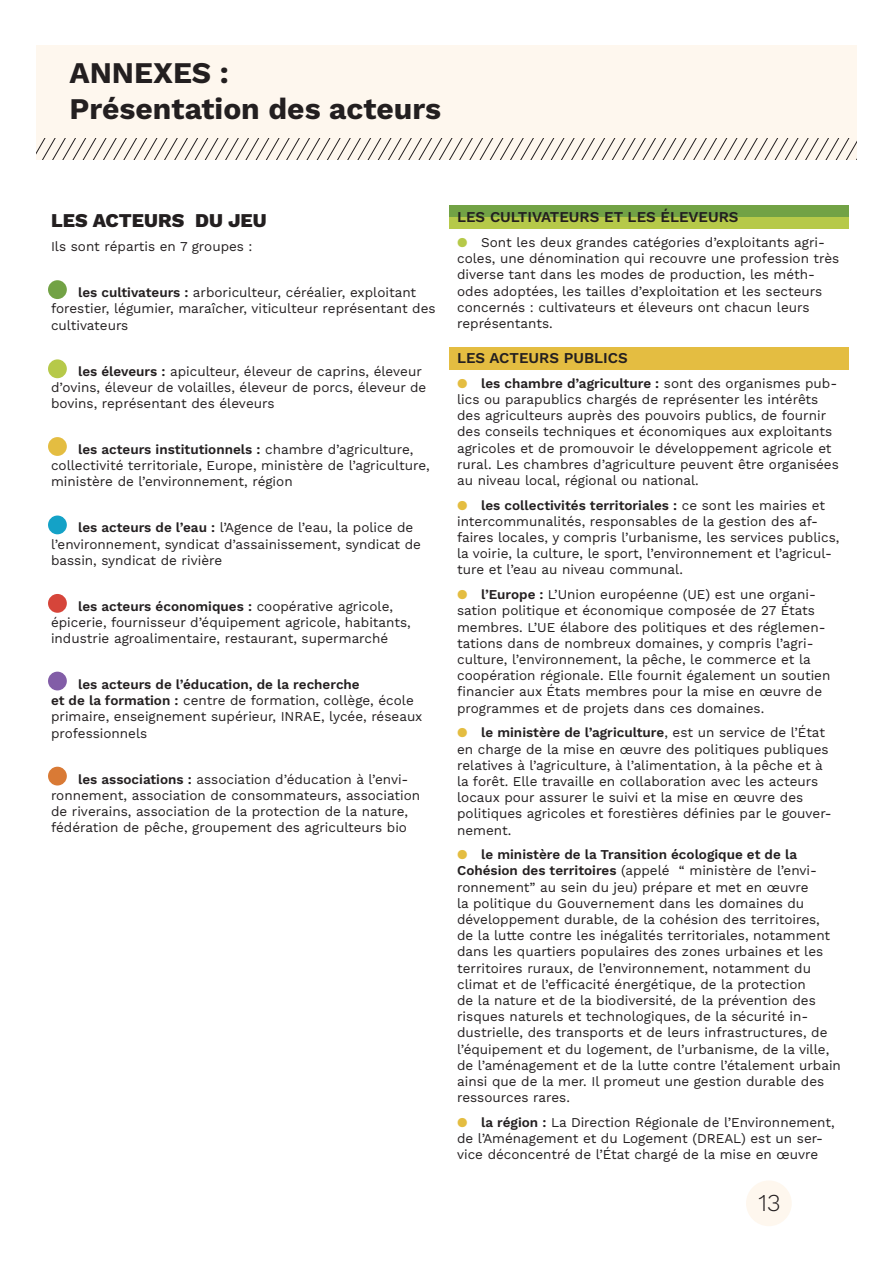
<style>
.page{position:relative;width:893px;height:1263px;background:#fff}
.page>*{position:absolute;margin:0;border:0;box-sizing:border-box;transform-origin:0 0}
.N1_titres{font:700 30px/36px "Work Sans";color:#231f20}
.t1{font:24.15px "Work Sans";color:#231f20}
.N2_sous_titres{font:800 19.5px "Work Sans";color:#231f20}
.N3_sous_titres{font:600 15px "Work Sans";color:#231f20}
.cdt{font:13.5px/16.2px "Work Sans";color:#231f20}
.s1{font-weight:600}
.s2{color:#b6c949}
.s3{color:#e4bd41}
</style>
<div class="page">
<div style="left:746px;top:1180px;width:46px;height:46px;background:#fef7ee;border-radius:50%"></div>
<div style="left:449px;top:205px;width:400px;height:12px;background:#72a245"></div>
<div style="left:449px;top:217px;width:400px;height:11px;background:#b6c949"></div>
<div style="left:449px;top:347px;width:400px;height:23px;background:#e4bd41"></div>
<div style="left:36px;top:45px;width:821px;height:114px;background:#fef7ee"></div>
<svg style="left:36px;top:139px;width:821px;height:20px"></svg>
<div style="left:48px;top:280px;width:19px;height:19px;background:#72a245;border-radius:50%"></div>
<div style="left:48px;top:359px;width:19px;height:19px;background:#b6c949;border-radius:50%"></div>
<div style="left:48px;top:437px;width:19px;height:19px;background:#e4bd41;border-radius:50%"></div>
<div style="left:48px;top:515px;width:19px;height:19px;background:#14a2c7;border-radius:50%"></div>
<div style="left:48px;top:672px;width:19px;height:18px;background:#825da7;border-radius:50%"></div>
<div style="left:48px;top:767px;width:19px;height:18px;background:#d97a35;border-radius:50%"></div>
<div style="left:48px;top:594px;width:19px;height:19px;background:#d6453a;border-radius:50%"></div>
<p class="N1_titres" style="left:69px;top:54px;width:373px">ANNEXES :<br>Présentation des acteurs</p>
<p class="N2_sous_titres" style="left:51px;top:205px;width:217px">LES ACTEURS DU JEU</p>
<p class="cdt" style="left:51px;top:238px;width:203px">Ils sont répartis en 7 groupes :</p>
<p class="cdt" style="left:51px;top:284px;width:386px;text-indent:27px"><span class="s1">les cultivateurs :</span> arboriculteur, céréalier, exploitant forestier, légumier, maraîcher, viticulteur représentant des cultivateurs</p>
<p class="cdt" style="left:51px;top:362px;width:377px;text-indent:27px"><span class="s1">les éleveurs :</span> apiculteur, éleveur de caprins, éleveur d’ovins, éleveur de volailles, éleveur de porcs, éleveur de bovins, représentant des éleveurs</p>
<p class="cdt" style="left:51px;top:441px;width:380px;text-indent:27px"><span class="s1">les acteurs institutionnels :</span> chambre d’agriculture, collectivité territoriale, Europe, ministère de l’agriculture, ministère de l’environnement, région</p>
<p class="cdt" style="left:51px;top:519px;width:371px;text-indent:27px"><span class="s1">les acteurs de l’eau :</span> l’Agence de l’eau, la police de l’environnement, syndicat d’assainissement, syndicat de bassin, syndicat de rivière</p>
<p class="cdt" style="left:51px;top:597px;width:361px;text-indent:27px"><span class="s1">les acteurs économiques :</span> coopérative agricole, épicerie, fournisseur d’équipement agricole, habitants, industrie agroalimentaire, restaurant, supermarché</p>
<p class="cdt" style="left:51px;top:676px;width:373px;text-indent:27px"><span class="s1">les acteurs de l’éducation, de la recherche<br>et de la formation :</span> centre de formation, collège, école primaire, enseignement supérieur, INRAE, lycée, réseaux professionnels</p>
<p class="cdt" style="left:51px;top:770px;width:371px;text-indent:27px"><span class="s1">les associations :</span> association d’éducation à l’envi&shy;ronnement, association de consommateurs, association de riverains, association de la protection de la nature, fédération de pêche, groupement des agriculteurs bio</p>
<p class="N3_sous_titres" style="left:457px;top:206px;width:283px">LES CULTIVATEURS ET LES ÉLEVEURS</p>
<p class="cdt" style="left:457px;top:234px;width:384px"><span class="s2">●</span> Sont les deux grandes catégories d’exploitants agri&shy;coles, une dénomination qui recouvre une profession très diverse tant dans les modes de production, les méth&shy;odes adoptées, les tailles d’exploitation et les secteurs concernés : cultivateurs et éleveurs ont chacun leurs représentants.</p>
<p class="N3_sous_titres" style="left:457px;top:347px;width:172px">LES ACTEURS PUBLICS</p>
<p class="cdt" style="left:457px;top:374px;width:383px"><span class="s3">●</span> <span class="s1">les chambre d’agriculture :</span> sont des organismes pub&shy;lics ou parapublics chargés de représenter les intérêts des agriculteurs auprès des pouvoirs publics, de fournir des conseils techniques et économiques aux exploitants agricoles et de promouvoir le développement agricole et rural. Les chambres d’agriculture peuvent être organisées au niveau local, régional ou national.</p>
<p class="cdt" style="left:457px;top:496px;width:384px"><span class="s3">●</span> <span class="s1">les collectivités territoriales :</span> ce sont les mairies et intercommunalités, responsables de la gestion des af&shy;faires locales, y compris l’urbanisme, les services publics, la voirie, la culture, le sport, l’environnement et l’agricul&shy;ture et l’eau au niveau communal.</p>
<p class="cdt" style="left:457px;top:586px;width:375px"><span class="s3">●</span> <span class="s1">l’Europe :</span> L’Union européenne (UE) est une organi&shy;sation politique et économique composée de 27 États membres. L’UE élabore des politiques et des réglemen&shy;tations dans de nombreux domaines, y compris l’agri&shy;culture, l’environnement, la pêche, le commerce et la coopération régionale. Elle fournit également un soutien financier aux États membres pour la mise en œuvre de programmes et de projets dans ces domaines.</p>
<p class="cdt" style="left:457px;top:724px;width:376px"><span class="s3">●</span> <span class="s1">le ministère de l’agriculture</span>, est un service de l’État en charge de la mise en œuvre des politiques publiques relatives à l’agriculture, à l’alimentation, à la pêche et à la forêt. Elle travaille en collaboration avec les acteurs locaux pour assurer le suivi et la mise en œuvre des politiques agricoles et forestières définies par le gouver&shy;nement.</p>
<p class="cdt" style="left:457px;top:846px;width:385px"><span class="s3">●</span> <span class="s1">le ministère de la Transition écologique et de la Cohésion des territoires</span> (appelé “ ministère de l’envi&shy;ronnement” au sein du jeu) prépare et met en œuvre<br>la politique du Gouvernement dans les domaines du développement durable, de la cohésion des territoires,<br>de la lutte contre les inégalités territoriales, notamment dans les quartiers populaires des zones urbaines et les territoires ruraux, de l’environnement, notamment du climat et de l’efficacité énergétique, de la protection<br>de la nature et de la biodiversité, de la prévention des risques naturels et technologiques, de la sécurité in&shy;dustrielle, des transports et de leurs infrastructures, de l’équipement et du logement, de l’urbanisme, de la ville, de l’aménagement et de la lutte contre l’étalement urbain ainsi que de la mer. Il promeut une gestion durable des ressources rares.</p>
<p class="cdt" style="left:457px;top:1114px;width:379px"><span class="s3">●</span> <span class="s1">la région :</span> La Direction Régionale de l’Environnement, de l’Aménagement et du Logement (DREAL) est un ser&shy;vice déconcentré de l’État chargé de la mise en œuvre</p>
<h2 class="t1" style="left:758px;top:1184px;width:23px">13</h2>
</div>
